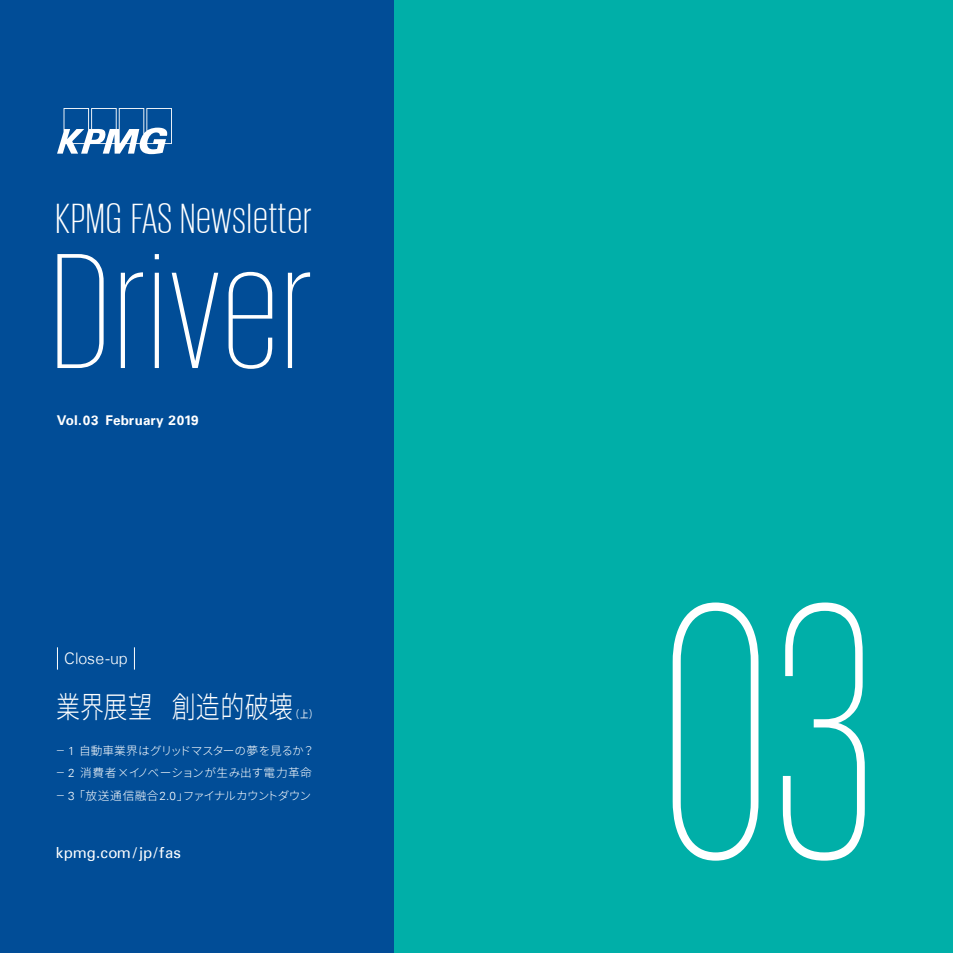
<style>
.page{position:relative;width:953px;height:953px;background:#fff}
.page>*{position:absolute;margin:0;border:0;box-sizing:border-box;transform-origin:0 0}
.t1{font:200 375px "KPMG";color:#fff;scale:.8 1}
.t2{font:200 168px "KPMG";letter-spacing:.035em;color:#fff}
.t3{font:300 43.5px "KPMG";letter-spacing:.03em;color:#fff}
.t4{font:300 30px "Noto Sans CJ Kjp";color:#fff;scale:.8 1}
.t5{font:300 15.9px "Universfor KPMG";color:#fff}
.t6{font:15px "Universfor KPMG";color:#fff}
.t7{font:700 13.5px "Universfor KPMG";color:#fff}
.t8{font:300 11.7px/22.5px "Noto Sans CJ Kjp";letter-spacing:-.02em;color:#fff;text-align:right;scale:.8 1}
.t9{font:10.5px "Noto Sans CJ Kjp";color:#fff;scale:.8 1}
.s1{font-family:"Universfor KPMG"}
</style>
<div class="page">
<div style="left:0;top:0;width:952px;height:952px;background:#00afa8"></div>
<div style="left:0;top:0;width:393px;height:952px;background:#014d97"></div>
<svg style="left:57px;top:108px;width:115px;height:46px"></svg>
<svg style="left:57px;top:647px;width:1px;height:22px"></svg>
<svg style="left:134px;top:647px;width:1px;height:22px"></svg>
<h3 class="t3" style="left:56px;top:197px;width:257px">KPMG FAS Newsletter</h3>
<h2 class="t2" style="left:52px;top:231px;width:262px">Driver</h2>
<p class="t7" style="left:57px;top:412px;width:143px">Vol.03 February 2019</p>
<h3 class="t5" style="left:64px;top:648px;width:65px">Close-up</h3>
<h3 class="t4" style="left:56px;top:690px;width:297px">業界展望　創造的破壊</h3>
<p class="t9" style="left:291px;top:708px;width:35px">（上）</p>
<p class="t8" style="left:56px;top:739px;width:325px">－ <span class="s1">1</span> 自動車業界はグリッドマスターの夢を見るか？消費者×イノベーションが生み出す電力革命<br>－ <span class="s1">3</span>「放送通信融合<span class="s1">2.0</span>」ファイナルカウントダウン</p>
<p class="t8" style="left:56px;top:761px;width:25px">－ <span class="s1">2</span></p>
<p class="t6" style="left:56px;top:843px;width:127px">kpmg.com/jp/fas</p>
<h1 class="t1" style="left:664px;top:554px;width:263px">03</h1>
</div>
